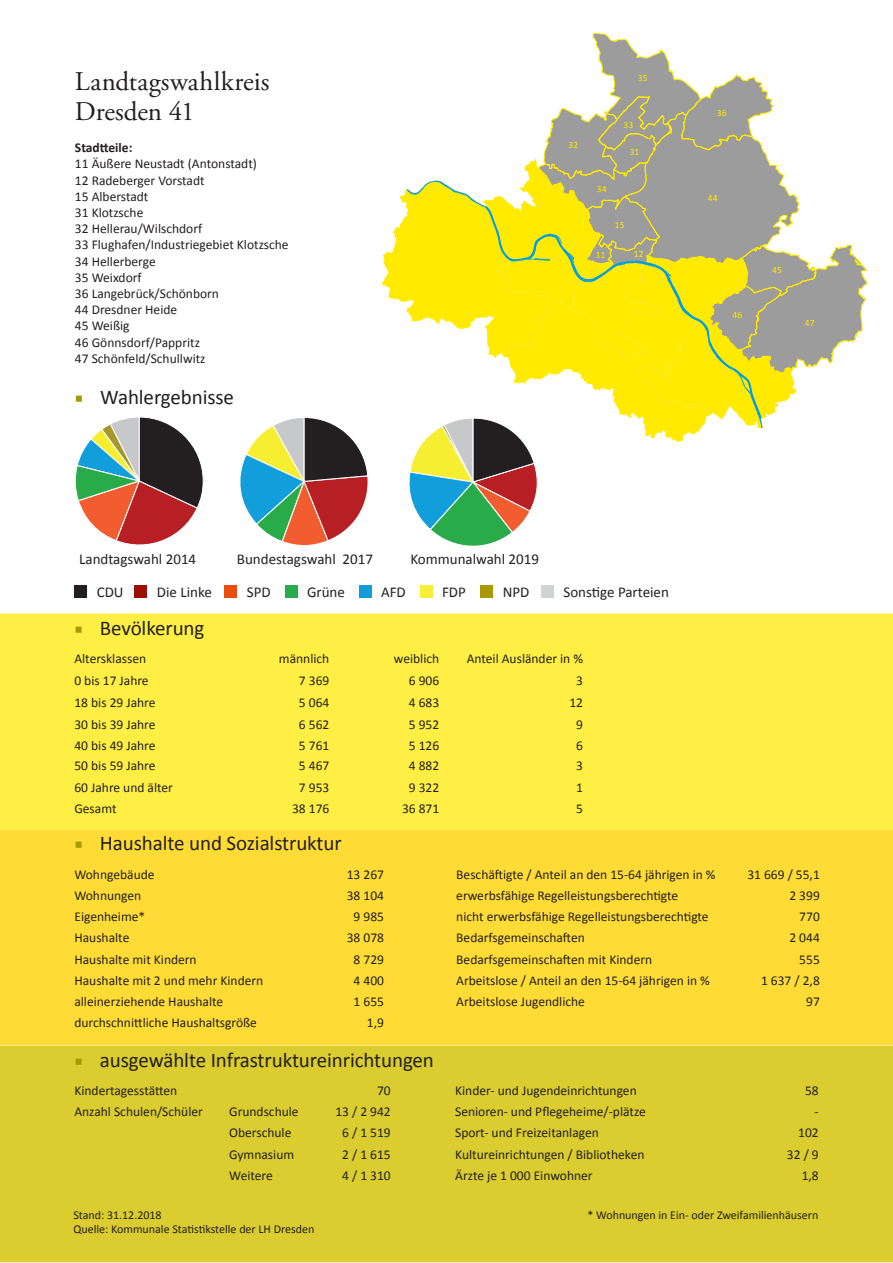
<style>
.page{position:relative;width:893px;height:1263px;background:#fff}
.page>*{position:absolute;margin:0;border:0;box-sizing:border-box;transform-origin:0 0}
.t1{font:27px "Adobe Garamond Pro";letter-spacing:.005em;color:#231f20}
.t2{font:21px "Calibri";letter-spacing:-.005em;color:#231f20}
.t3{font:15px "Calibri";color:#231f20}
.t4{font:13.5px "Calibri";color:#231f20}
.t5{font:700 13.5px "Calibri";color:#231f20}
.t6{font:12px/14.4px "Calibri";color:#231f20}
.t7{font:9.6px "Calibri";letter-spacing:.005em;color:#ffea00}
.s1{font-family:"Minion Pro";color:#a89900}
</style>
<div class="page">
<div style="left:0;top:830px;width:893px;height:215px;background:#ffdc35"></div>
<div style="left:0;top:613px;width:893px;height:217px;background:#ffef44"></div>
<div style="left:0;top:1045px;width:893px;height:217px;background:#dbcc2f"></div>
<div style="left:74px;top:585px;width:13px;height:12px;background:#231f20"></div>
<div style="left:135px;top:585px;width:12px;height:12px;background:#9c0f05"></div>
<div style="left:225px;top:585px;width:12px;height:12px;background:#e84f0f"></div>
<div style="left:285px;top:585px;width:12px;height:12px;background:#28ab4a"></div>
<div style="left:359px;top:585px;width:12px;height:12px;background:#129dd9"></div>
<div style="left:420px;top:585px;width:12px;height:12px;background:#f6ee39"></div>
<div style="left:480px;top:585px;width:13px;height:12px;background:#a89900"></div>
<div style="left:541px;top:585px;width:13px;height:12px;background:#d1d2d2"></div>
<svg style="left:240px;top:417px;width:128px;height:129px"></svg>
<svg style="left:75px;top:417px;width:129px;height:128px"></svg>
<svg style="left:382px;top:32px;width:486px;height:515px"></svg>
<p class="t1" style="left:75px;top:65px;width:196px">Landtagswahlkreis</p>
<p class="t1" style="left:75px;top:95px;width:121px">Dresden 41</p>
<p class="t5" style="left:75px;top:139px;width:59px">Stadtteile:</p>
<p class="t4" style="left:75px;top:155px;width:184px">11 Äußere Neustadt (Antonstadt)</p>
<p class="t4" style="left:75px;top:172px;width:131px">12 Radeberger Vorstadt</p>
<p class="t4" style="left:75px;top:188px;width:75px">15 Alberstadt</p>
<p class="t4" style="left:75px;top:204px;width:70px">31 Klotzsche</p>
<p class="t4" style="left:75px;top:220px;width:129px">32 Hellerau/Wilschdorf</p>
<p class="t4" style="left:75px;top:236px;width:215px">33 Flughafen/Industriegebiet Klotzsche</p>
<p class="t4" style="left:75px;top:253px;width:82px">34 Hellerberge</p>
<p class="t4" style="left:75px;top:269px;width:68px">35 Weixdorf</p>
<p class="t4" style="left:75px;top:285px;width:146px">36 Langebrück/Schönborn</p>
<p class="t4" style="left:75px;top:301px;width:104px">44 Dresdner Heide</p>
<p class="t4" style="left:75px;top:317px;width:56px">45 Weißig</p>
<p class="t4" style="left:75px;top:334px;width:127px">46 Gönnsdorf/Pappritz</p>
<p class="t4" style="left:75px;top:350px;width:132px">47 Schönfeld/Schullwitz</p>
<h2 class="t2" style="left:75px;top:384px;width:161px"><span class="s1">■</span> Wahlergebnisse</h2>
<p class="t7" style="left:569px;top:139px;width:11px">32</p>
<p class="t7" style="left:638px;top:72px;width:11px">35</p>
<p class="t7" style="left:623px;top:119px;width:11px">33</p>
<p class="t7" style="left:630px;top:145px;width:11px">31</p>
<p class="t7" style="left:597px;top:183px;width:11px">34</p>
<p class="t7" style="left:615px;top:218px;width:11px">15</p>
<p class="t7" style="left:596px;top:248px;width:11px">11</p>
<p class="t7" style="left:634px;top:248px;width:11px">12</p>
<p class="t7" style="left:717px;top:107px;width:11px">36</p>
<p class="t7" style="left:708px;top:192px;width:11px">44</p>
<p class="t7" style="left:733px;top:309px;width:11px">46</p>
<p class="t7" style="left:772px;top:264px;width:11px">45</p>
<p class="t7" style="left:805px;top:317px;width:11px">47</p>
<p class="t3" style="left:79px;top:549px;width:118px">Landtagswahl 2014</p>
<p class="t3" style="left:237px;top:549px;width:138px">Bundestagswahl 2017</p>
<p class="t3" style="left:410px;top:549px;width:130px">Kommunalwahl 2019</p>
<p class="t3" style="left:97px;top:582px;width:28px">CDU</p>
<p class="t3" style="left:157px;top:582px;width:56px">Die Linke</p>
<p class="t3" style="left:247px;top:582px;width:25px">SPD</p>
<p class="t3" style="left:307px;top:582px;width:39px">Grüne</p>
<p class="t3" style="left:381px;top:582px;width:26px">AFD</p>
<p class="t3" style="left:442px;top:582px;width:25px">FDP</p>
<p class="t3" style="left:503px;top:582px;width:28px">NPD</p>
<p class="t3" style="left:563px;top:582px;width:107px">Sonstige Parteien</p>
<h2 class="t2" style="left:74px;top:615px;width:131px"><span class="s1">■</span> Bevölkerung</h2>
<p class="t4" style="left:74px;top:650px;width:73px">Altersklassen</p>
<p class="t4" style="left:279px;top:650px;width:52px">männlich</p>
<p class="t4" style="left:394px;top:650px;width:47px">weiblich</p>
<p class="t4" style="left:467px;top:650px;width:118px">Anteil Ausländer in %</p>
<p class="t4" style="left:74px;top:671px;width:76px">0 bis 17 Jahre</p>
<p class="t4" style="left:299px;top:671px;width:32px">7 369</p>
<p class="t4" style="left:409px;top:671px;width:32px">6 906</p>
<p class="t4" style="left:576px;top:671px;width:8px">3</p>
<p class="t4" style="left:74px;top:694px;width:83px">18 bis 29 Jahre</p>
<p class="t4" style="left:299px;top:694px;width:32px">5 064</p>
<p class="t4" style="left:409px;top:694px;width:32px">4 683</p>
<p class="t4" style="left:569px;top:694px;width:15px">12</p>
<p class="t4" style="left:74px;top:716px;width:83px">30 bis 39 Jahre</p>
<p class="t4" style="left:299px;top:716px;width:32px">6 562</p>
<p class="t4" style="left:409px;top:716px;width:32px">5 952</p>
<p class="t4" style="left:576px;top:716px;width:8px">9</p>
<p class="t4" style="left:74px;top:737px;width:83px">40 bis 49 Jahre</p>
<p class="t4" style="left:299px;top:737px;width:32px">5 761</p>
<p class="t4" style="left:409px;top:737px;width:32px">5 126</p>
<p class="t4" style="left:576px;top:737px;width:8px">6</p>
<p class="t4" style="left:74px;top:757px;width:83px">50 bis 59 Jahre</p>
<p class="t4" style="left:299px;top:757px;width:32px">5 467</p>
<p class="t4" style="left:409px;top:757px;width:32px">4 882</p>
<p class="t4" style="left:576px;top:757px;width:8px">3</p>
<p class="t4" style="left:74px;top:779px;width:100px">60 Jahre und älter</p>
<p class="t4" style="left:299px;top:779px;width:32px">7 953</p>
<p class="t4" style="left:409px;top:779px;width:32px">9 322</p>
<p class="t4" style="left:576px;top:779px;width:8px">1</p>
<p class="t4" style="left:74px;top:800px;width:44px">Gesamt</p>
<p class="t4" style="left:292px;top:800px;width:39px">38 176</p>
<p class="t4" style="left:402px;top:800px;width:39px">36 871</p>
<p class="t4" style="left:576px;top:800px;width:8px">5</p>
<h2 class="t2" style="left:74px;top:830px;width:269px"><span class="s1">■</span> Haushalte und Sozialstruktur</h2>
<p class="t4" style="left:74px;top:865px;width:82px">Wohngebäude</p>
<p class="t4" style="left:347px;top:865px;width:39px">13 267</p>
<p class="t4" style="left:456px;top:865px;width:261px">Beschäftigte / Anteil an den 15-64 jährigen in %</p>
<p class="t4" style="left:747px;top:865px;width:74px">31 669 / 55,1</p>
<p class="t4" style="left:74px;top:887px;width:68px">Wohnungen</p>
<p class="t4" style="left:347px;top:887px;width:39px">38 104</p>
<p class="t4" style="left:456px;top:887px;width:223px">erwerbsfähige Regelleistungsberechtigte</p>
<p class="t4" style="left:789px;top:887px;width:32px">2 399</p>
<p class="t4" style="left:74px;top:908px;width:72px">Eigenheime*</p>
<p class="t4" style="left:354px;top:908px;width:32px">9 985</p>
<p class="t4" style="left:456px;top:908px;width:254px">nicht erwerbsfähige Regelleistungsberechtigte</p>
<p class="t4" style="left:799px;top:908px;width:22px">770</p>
<p class="t4" style="left:74px;top:929px;width:57px">Haushalte</p>
<p class="t4" style="left:347px;top:929px;width:39px">38 078</p>
<p class="t4" style="left:456px;top:929px;width:130px">Bedarfsgemeinschaften</p>
<p class="t4" style="left:789px;top:929px;width:32px">2 044</p>
<p class="t4" style="left:74px;top:951px;width:124px">Haushalte mit Kindern</p>
<p class="t4" style="left:354px;top:951px;width:32px">8 729</p>
<p class="t4" style="left:456px;top:951px;width:197px">Bedarfsgemeinschaften mit Kindern</p>
<p class="t4" style="left:799px;top:951px;width:22px">555</p>
<p class="t4" style="left:74px;top:972px;width:190px">Haushalte mit 2 und mehr Kindern</p>
<p class="t4" style="left:354px;top:972px;width:32px">4 400</p>
<p class="t4" style="left:456px;top:972px;width:255px">Arbeitslose / Anteil an den 15-64 jährigen in %</p>
<p class="t4" style="left:761px;top:972px;width:60px">1 637 / 2,8</p>
<p class="t4" style="left:74px;top:993px;width:150px">alleinerziehende Haushalte</p>
<p class="t4" style="left:354px;top:993px;width:32px">1 655</p>
<p class="t4" style="left:456px;top:993px;width:130px">Arbeitslose Jugendliche</p>
<p class="t4" style="left:806px;top:993px;width:15px">97</p>
<p class="t4" style="left:74px;top:1014px;width:184px">durchschnittliche Haushaltsgröße</p>
<p class="t4" style="left:367px;top:1014px;width:19px">1,9</p>
<h2 class="t2" style="left:74px;top:1046px;width:361px"><span class="s1">■</span> ausgewählte Infrastruktureinrichtungen</h2>
<p class="t4" style="left:74px;top:1082px;width:104px">Kindertagesstätten</p>
<p class="t4" style="left:377px;top:1082px;width:15px">70</p>
<p class="t4" style="left:455px;top:1082px;width:183px">Kinder- und Jugendeinrichtungen</p>
<p class="t4" style="left:805px;top:1082px;width:15px">58</p>
<p class="t4" style="left:74px;top:1103px;width:130px">Anzahl Schulen/Schüler</p>
<p class="t4" style="left:229px;top:1103px;width:71px">Grundschule</p>
<p class="t4" style="left:335px;top:1103px;width:57px">13 / 2 942</p>
<p class="t4" style="left:455px;top:1103px;width:192px">Senioren- und Pflegeheime/-plätze</p>
<p class="t4" style="left:815px;top:1103px;width:6px">-</p>
<p class="t4" style="left:229px;top:1124px;width:64px">Oberschule</p>
<p class="t4" style="left:342px;top:1124px;width:50px">6 / 1 519</p>
<p class="t4" style="left:455px;top:1124px;width:145px">Sport- und Freizeitanlagen</p>
<p class="t4" style="left:798px;top:1124px;width:22px">102</p>
<p class="t4" style="left:229px;top:1146px;width:67px">Gymnasium</p>
<p class="t4" style="left:342px;top:1146px;width:50px">2 / 1 615</p>
<p class="t4" style="left:455px;top:1146px;width:191px">Kultureinrichtungen / Bibliotheken</p>
<p class="t4" style="left:787px;top:1146px;width:33px">32 / 9</p>
<p class="t4" style="left:229px;top:1167px;width:45px">Weitere</p>
<p class="t4" style="left:342px;top:1167px;width:50px">4 / 1 310</p>
<p class="t4" style="left:455px;top:1167px;width:139px">Ärzte je 1 000 Einwohner</p>
<p class="t4" style="left:802px;top:1167px;width:19px">1,8</p>
<p class="t6" style="left:73px;top:1208px;width:243px">Stand: 31.12.2018<br>Quelle: Kommunale Statistikstelle der LH Dresden</p>
<p class="t6" style="left:587px;top:1208px;width:232px">* Wohnungen in Ein- oder Zweifamilienhäusern</p>
</div>
